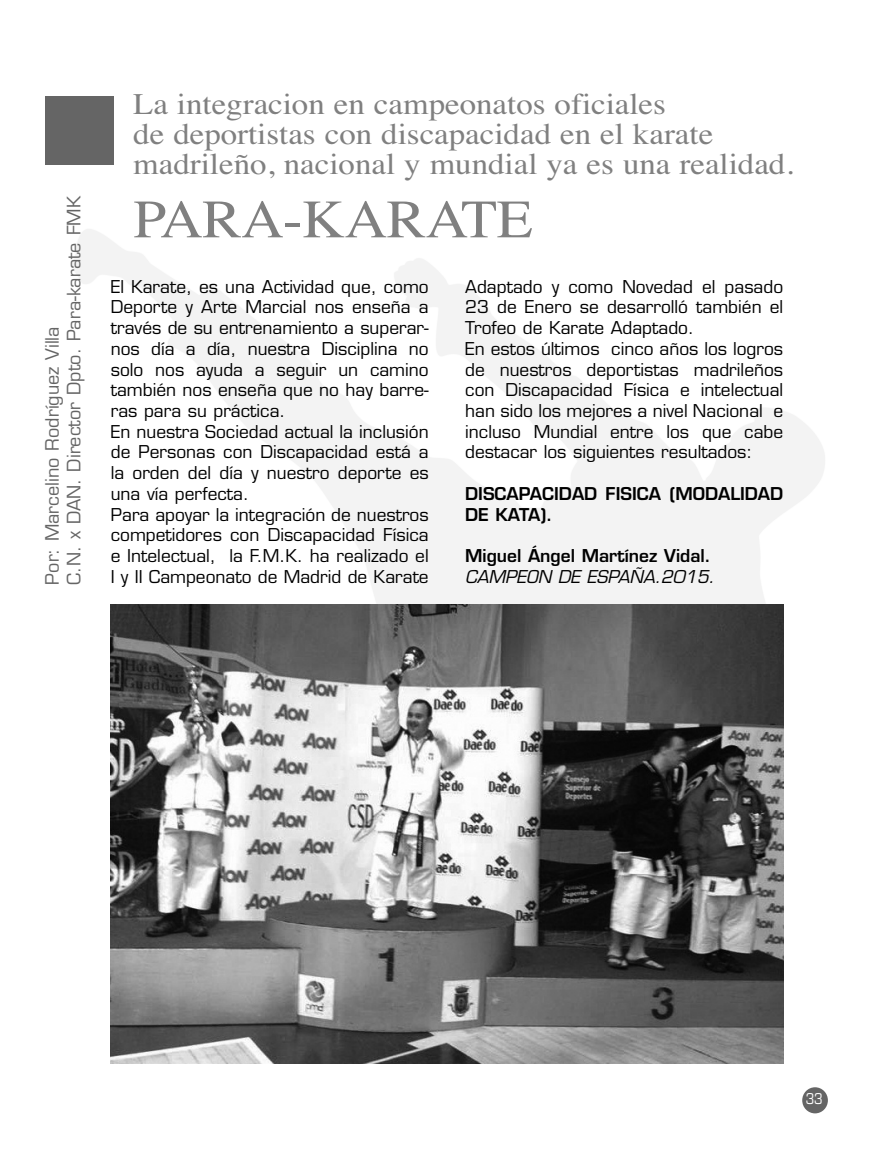
<style>
.page{position:relative;width:894px;height:1149px;background:#fff}
.page>*{position:absolute;margin:0;border:0;box-sizing:border-box;transform-origin:0 0}
.t1{font:54px "Times";letter-spacing:-.01em;color:#808080;scale:1.09 1}
.t2{font:30px/30px "Times";color:#808080;scale:1.09 1}
.t3{font:18px/21.6px "Eurostile";color:#656565}
.t4{font:17.25px/20.7px "Eurostile";color:#000}
.t5{font:600 17.25px/20.7px "Eurostile";color:#000}
.t6{font:italic 17.25px "Eurostile";color:#000}
.t7{font:condensed 15px "Eurostile";color:#fff}
</style>
<div class="page">
<img style="left:70px;top:96px;width:755px;height:996px">
<div style="left:801px;top:1087px;width:26px;height:26px;background:#656565;border-radius:50%"></div>
<div style="left:45px;top:96px;width:68px;height:68px;background:#656565"></div>
<img style="left:111px;top:604px;width:671px;height:459px">
<p class="t3" style="left:43px;top:584px;width:390px;rotate:-90deg">Por: Marcelino Rodríguez Villa<br>C.N. x DAN. Director Dpto. Para-karate FMK</p>
<h2 class="t2" style="left:133px;top:89px;width:607px">La integracion en campeonatos oficiales<br>de deportistas con discapacidad en el karate madrileño, nacional y mundial ya es una realidad.</h2>
<h1 class="t1" style="left:133px;top:187px;width:368px">PARA-KARATE</h1>
<p class="t4" style="left:111px;top:278px;width:319px">El Karate, es una Actividad que, como Deporte y Arte Marcial nos enseña a través de su entrenamiento a superar&shy;nos día a día, nuestra Disciplina no solo nos ayuda a seguir un camino también nos enseña que no hay barre&shy;ras para su práctica.<br>En nuestra Sociedad actual la inclusión de Personas con Discapacidad está a la orden del día y nuestro deporte es una vía perfecta.<br>Para apoyar la integración de nuestros competidores con Discapacidad Física e Intelectual, la F.M.K. ha realizado el I y II Campeonato de Madrid de Karate</p>
<p class="t4" style="left:465px;top:278px;width:319px">Adaptado y como Novedad el pasado 23 de Enero se desarrolló también el Trofeo de Karate Adaptado.<br>En estos últimos cinco años los logros de nuestros deportistas madrileños con Discapacidad Física e intelectual han sido los mejores a nivel Nacional e incluso Mundial entre los que cabe destacar los siguientes resultados:</p>
<p class="t5" style="left:465px;top:485px;width:319px">DISCAPACIDAD FISICA (MODALIDAD<br>DE KATA).</p>
<p class="t5" style="left:465px;top:547px;width:247px">Miguel Ángel Martínez Vidal.</p>
<p class="t6" style="left:465px;top:569px;width:251px">CAMPEON DE ESPAÑA.2015.</p>
<p class="t7" style="left:805px;top:1092px;width:18px">33</p>
</div>
